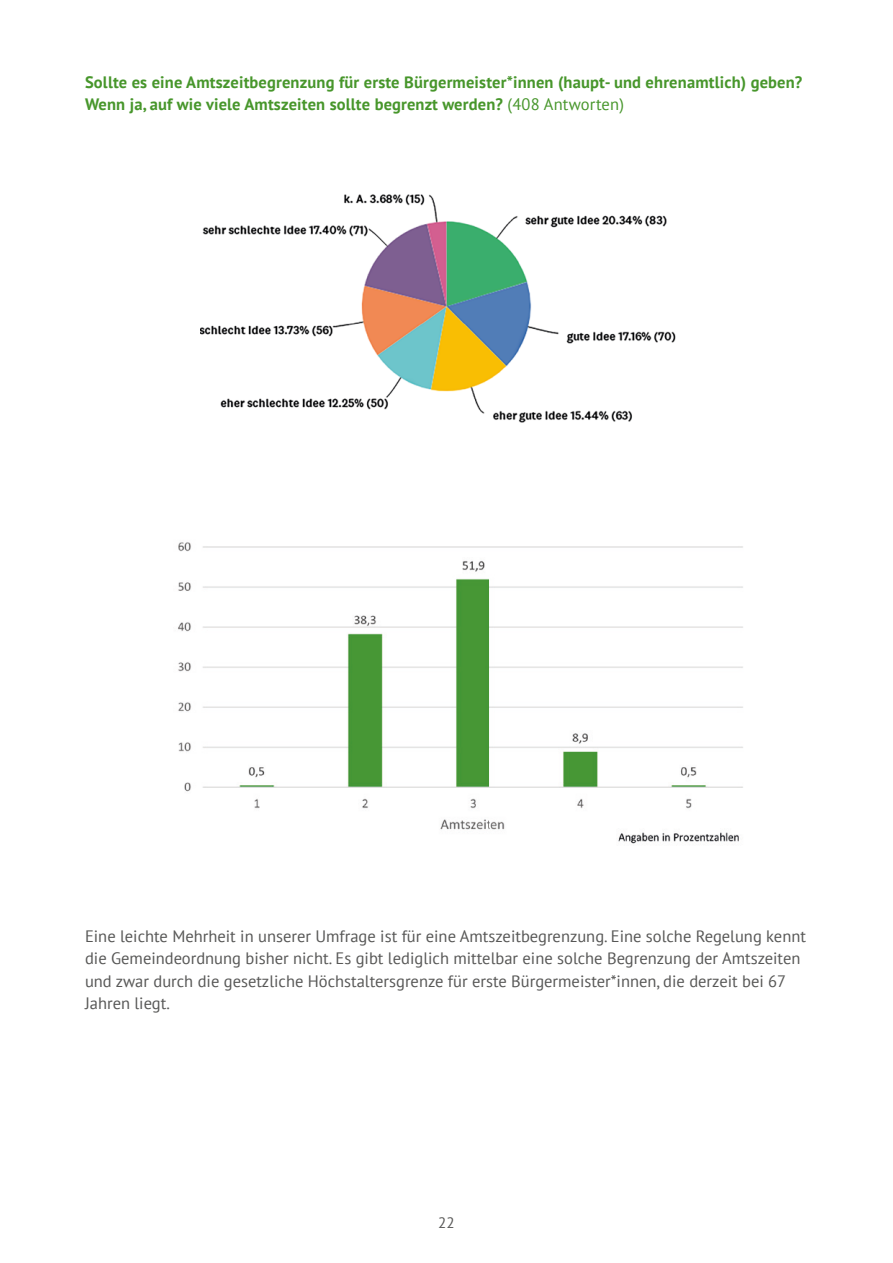
<style>
.page{position:relative;width:893px;height:1263px;background:#fff}
.page>*{position:absolute;margin:0;border:0;box-sizing:border-box;transform-origin:0 0}
.t1{font:16.5px/22.5px "PT Sans";color:#575756}
.t2{font:700 16.5px/22.5px "PT Sans";letter-spacing:.01em;color:#47962b}
.t3{font:15px "PT Sans";color:#575756}
.s1{font-weight:400}
</style>
<div class="page">
<img style="left:200px;top:194px;width:476px;height:229px">
<img style="left:178px;top:542px;width:565px;height:302px">
<p class="t2" style="left:85px;top:70px;width:719px">Sollte es eine Amtszeitbegrenzung für erste Bürgermeister*innen (haupt- und ehrenamtlich) geben?<br>Wenn ja, auf wie viele Amtszeiten sollte begrenzt werden? <span class="s1">(408 Antworten)</span></p>
<p class="t1" style="left:85px;top:924px;width:722px">Eine leichte Mehrheit in unserer Umfrage ist für eine Amtszeitbegrenzung. Eine solche Regelung kennt die Gemeindeordnung bisher nicht. Es gibt lediglich mittelbar eine solche Begrenzung der Amtszeiten und zwar durch die gesetzliche Höchstaltersgrenze für erste Bürgermeister*innen, die derzeit bei 67<br>Jahren liegt.</p>
<p class="t3" style="left:438px;top:1213px;width:18px">22</p>
</div>
